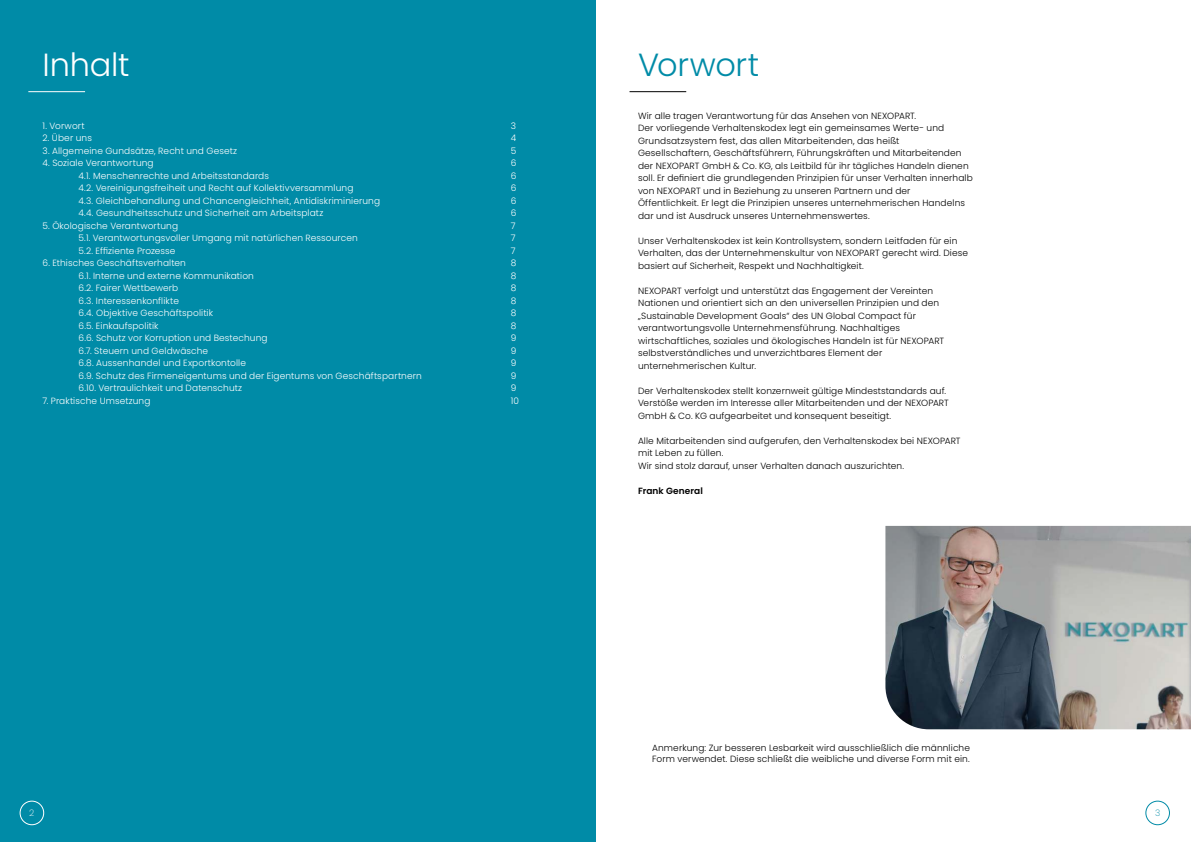
<style>
.page{position:relative;width:1191px;height:842px;background:#fff}
.page>*{position:absolute;margin:0;border:0;box-sizing:border-box;transform-origin:0 0}
.t1{font:300 32px "Poppins";letter-spacing:-.01em;color:#008ba7}
.t2{font:300 32px "Poppins";letter-spacing:-.005em;color:#fff}
.t3{font:300 9px/12.5px "Poppins";letter-spacing:.015em;color:#000}
.t4{font:300 9px "Poppins";letter-spacing:.01em;color:#fff}
.t5{font:600 9px "Poppins";letter-spacing:.01em;color:#000}
.t6{font:200 9px "Poppins";color:#fff}
.t7{font:200 9px "Poppins";color:#008ba7}
</style>
<div class="page">
<div style="left:0;top:0;width:595px;height:842px;background:#008ba7"></div>
<hr style="left:629px;top:91px;width:57px;height:1px;background:#000">
<div style="left:20px;top:801px;width:24px;height:24px;border:1px solid #fff;border-radius:50%"></div>
<hr style="left:28px;top:91px;width:57px;height:1px;background:#fff">
<img style="left:885px;top:526px;width:306px;height:203px">
<div style="left:1145px;top:801px;width:24px;height:24px;border:1px solid #008ba7;border-radius:50%"></div>
<h1 class="t2" style="left:43px;top:46px;width:89px">Inhalt</h1>
<p class="t4" style="left:43px;top:120px;width:44px">1. Vorwort</p>
<p class="t4" style="left:511px;top:120px;width:7px">3</p>
<p class="t4" style="left:43px;top:133px;width:51px">2. Über uns</p>
<p class="t4" style="left:511px;top:133px;width:7px">4</p>
<p class="t4" style="left:43px;top:145px;width:196px">3. Allgemeine Gundsätze, Recht und Gesetz</p>
<p class="t4" style="left:511px;top:145px;width:7px">5</p>
<p class="t4" style="left:43px;top:158px;width:113px">4. Soziale Verantwortung</p>
<p class="t4" style="left:511px;top:158px;width:7px">6</p>
<p class="t4" style="left:79px;top:170px;width:192px">4.1. Menschenrechte und Arbeitsstandards</p>
<p class="t4" style="left:511px;top:170px;width:7px">6</p>
<p class="t4" style="left:79px;top:183px;width:276px">4.2. Vereinigungsfreiheit und Recht auf Kollektivversammlung</p>
<p class="t4" style="left:511px;top:183px;width:7px">6</p>
<p class="t4" style="left:79px;top:195px;width:303px">4.3. Gleichbehandlung und Chancengleichheit, Antidiskriminierung</p>
<p class="t4" style="left:511px;top:195px;width:7px">6</p>
<p class="t4" style="left:79px;top:208px;width:246px">4.4. Gesundheitsschutz und Sicherheit am Arbeitsplatz</p>
<p class="t4" style="left:511px;top:208px;width:7px">6</p>
<p class="t4" style="left:43px;top:220px;width:137px">5. Ökologische Verantwortung</p>
<p class="t4" style="left:511px;top:220px;width:6px">7</p>
<p class="t4" style="left:79px;top:233px;width:281px">5.1. Verantwortungsvoller Umgang mit natürlichen Ressourcen</p>
<p class="t4" style="left:511px;top:233px;width:6px">7</p>
<p class="t4" style="left:79px;top:245px;width:98px">5.2. Effiziente Prozesse</p>
<p class="t4" style="left:511px;top:245px;width:6px">7</p>
<p class="t4" style="left:43px;top:258px;width:145px">6. Ethisches Geschäftsverhalten</p>
<p class="t4" style="left:511px;top:258px;width:7px">8</p>
<p class="t4" style="left:79px;top:270px;width:177px">6.1. Interne und externe Kommunikation</p>
<p class="t4" style="left:511px;top:270px;width:7px">8</p>
<p class="t4" style="left:79px;top:283px;width:101px">6.2. Fairer Wettbewerb</p>
<p class="t4" style="left:511px;top:283px;width:7px">8</p>
<p class="t4" style="left:79px;top:295px;width:102px">6.3. Interessenkonflikte</p>
<p class="t4" style="left:511px;top:295px;width:7px">8</p>
<p class="t4" style="left:79px;top:308px;width:136px">6.4. Objektive Geschäftspolitik</p>
<p class="t4" style="left:511px;top:308px;width:7px">8</p>
<p class="t4" style="left:79px;top:320px;width:82px">6.5. Einkaufspolitik</p>
<p class="t4" style="left:511px;top:320px;width:7px">8</p>
<p class="t4" style="left:79px;top:333px;width:190px">6.6. Schutz vor Korruption und Bestechung</p>
<p class="t4" style="left:511px;top:333px;width:7px">9</p>
<p class="t4" style="left:79px;top:345px;width:131px">6.7. Steuern und Geldwäsche</p>
<p class="t4" style="left:511px;top:345px;width:7px">9</p>
<p class="t4" style="left:79px;top:358px;width:169px">6.8. Aussenhandel und Exportkontolle</p>
<p class="t4" style="left:511px;top:358px;width:7px">9</p>
<p class="t4" style="left:79px;top:370px;width:345px">6.9. Schutz des Firmeneigentums und der Eigentums von Geschäftspartnern</p>
<p class="t4" style="left:511px;top:370px;width:7px">9</p>
<p class="t4" style="left:79px;top:383px;width:165px">6.10. Vertraulichkeit und Datenschutz</p>
<p class="t4" style="left:511px;top:383px;width:7px">9</p>
<p class="t4" style="left:43px;top:395px;width:109px">7. Praktische Umsetzung</p>
<p class="t4" style="left:511px;top:395px;width:10px">10</p>
<p class="t6" style="left:29px;top:808px;width:7px">2</p>
<h1 class="t1" style="left:638px;top:46px;width:123px">Vorwort</h1>
<p class="t3" style="left:638px;top:109px;width:336px">Wir alle tragen Verantwortung für das Ansehen von NEXOPART.<br>Der vorliegende Verhaltenskodex legt ein gemeinsames Werte- und Grundsatzsystem fest, das allen Mitarbeitenden, das heißt Gesellschaftern, Geschäftsführern, Führungskräften und Mitarbeitenden der NEXOPART GmbH &amp; Co. KG, als Leitbild für ihr tägliches Handeln dienen soll. Er definiert die grundlegenden Prinzipien für unser Verhalten innerhalb von NEXOPART und in Beziehung zu unseren Partnern und der Öffentlichkeit. Er legt die Prinzipien unseres unternehmerischen Handelns dar und ist Ausdruck unseres Unternehmenswertes.</p>
<p class="t3" style="left:638px;top:234px;width:331px">Unser Verhaltenskodex ist kein Kontrollsystem, sondern Leitfaden für ein<br>Verhalten, das der Unternehmenskultur von NEXOPART gerecht wird. Diese basiert auf Sicherheit, Respekt und Nachhaltigkeit.</p>
<p class="t3" style="left:638px;top:284px;width:308px">NEXOPART verfolgt und unterstützt das Engagement der Vereinten Nationen und orientiert sich an den universellen Prinzipien und den „Sustainable Development Goals“ des UN Global Compact für verantwortungsvolle Unternehmensführung. Nachhaltiges wirtschaftliches, soziales und ökologisches Handeln ist für NEXOPART selbstverständliches und unverzichtbares Element der unternehmerischen Kultur.</p>
<p class="t3" style="left:638px;top:384px;width:312px">Der Verhaltenskodex stellt konzernweit gültige Mindeststandards auf.<br>Verstöße werden im Interesse aller Mitarbeitenden und der NEXOPART<br>GmbH &amp; Co. KG aufgearbeitet und konsequent beseitigt.</p>
<p class="t3" style="left:638px;top:434px;width:324px">Alle Mitarbeitenden sind aufgerufen, den Verhaltenskodex bei NEXOPART mit Leben zu füllen.<br>Wir sind stolz darauf, unser Verhalten danach auszurichten.</p>
<p class="t5" style="left:638px;top:485px;width:66px">Frank General</p>
<p class="t3" style="left:652px;top:742px;width:319px;line-height:11.2px">Anmerkung: Zur besseren Lesbarkeit wird ausschließlich die männliche<br>Form verwendet. Diese schließt die weibliche und diverse Form mit ein.</p>
<p class="t7" style="left:1155px;top:808px;width:7px">3</p>
</div>
